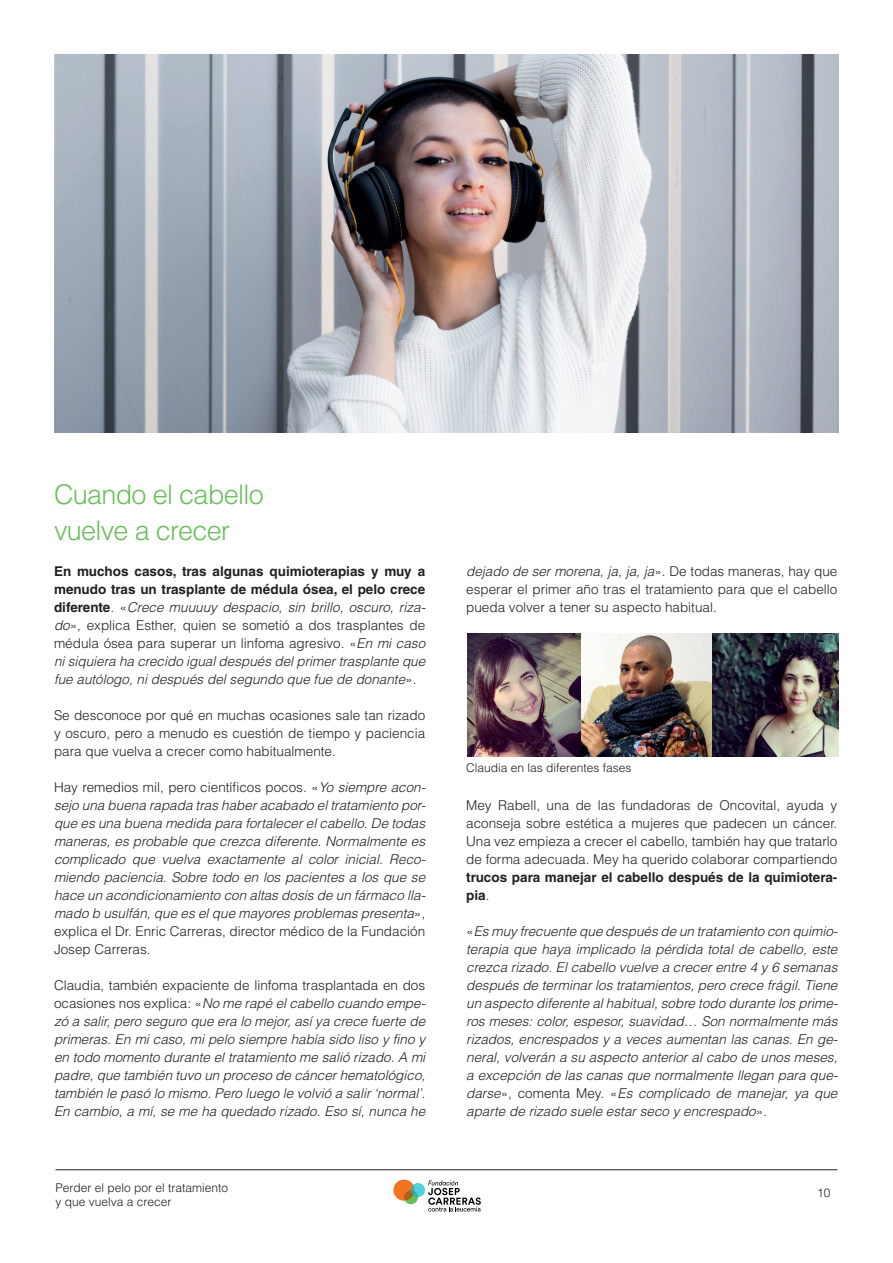
<style>
.page{position:relative;width:893px;height:1263px;background:#fff}
.page>*{position:absolute;margin:0;border:0;box-sizing:border-box;transform-origin:0 0}
.t1{font:300 27px/36px "Helvetica LT Std";letter-spacing:-.025em;color:#69be5c}
.t2{font:italic 300 13.5px/18px "Helvetica LT Std";color:#231f20;text-align:justify}
.t3{font:300 13.5px/18px "Helvetica LT Std";color:#231f20;text-align:justify}
.t4{font:700 13.5px/18px "Helvetica LT Std";color:#231f20}
.t5{font:300 12px/14.4px "Helvetica LT Std";color:#231f20}
.s1{font-weight:700;font-style:normal}
.s2{font-style:normal}
.s3{font-style:italic}
.s4{font-weight:300}
</style>
<div class="page">
<hr style="left:56px;top:1169px;width:781px;height:1px;background:#231f20">
<svg style="left:428px;top:1180px;width:53px;height:31px"></svg>
<svg style="left:393px;top:1179px;width:25px;height:25px"></svg>
<svg style="left:411px;top:1183px;width:14px;height:14px"></svg>
<img style="left:54px;top:54px;width:785px;height:378px">
<img style="left:468px;top:634px;width:371px;height:122px">
<h1 class="t1" style="left:54px;top:476px;width:211px">Cuando el cabello vuelve a crecer</h1>
<p class="t2" style="left:54px;top:562px;width:373px"><span class="s1">En muchos casos, tras algunas quimioterapias y muy a menudo tras un trasplante de médula ósea, el pelo crece diferente</span><span class="s2">. «</span>Crece muuuuy despacio, sin brillo, oscuro, riza&shy;do<span class="s2">», explica Esther, quien se sometió a dos trasplantes de médula ósea para superar un linfoma agresivo. «</span>En mi caso ni siquiera ha crecido igual después del primer trasplante que fue autólogo, ni después del segundo que fue de donante<span class="s2">».</span></p>
<p class="t3" style="left:54px;top:706px;width:373px">Se desconoce por qué en muchas ocasiones sale tan rizado y oscuro, pero a menudo es cuestión de tiempo y paciencia para que vuelva a crecer como habitualmente.</p>
<p class="t2" style="left:54px;top:778px;width:373px"><span class="s2">Hay remedios mil, pero científicos pocos. «</span>Yo siempre acon&shy;sejo una buena rapada tras haber acabado el tratamiento por&shy;que es una buena medida para fortalecer el cabello. De todas maneras, es probable que crezca diferente. Normalmente es complicado que vuelva exactamente al color inicial. Reco&shy;miendo paciencia. Sobre todo en los pacientes a los que se hace un acondicionamiento con altas dosis de un fármaco lla&shy;mado b usulfán, que es el que mayores problemas presenta<span class="s2">», explica el Dr. Enric Carreras, director médico de la Fundación Josep Carreras.</span></p>
<p class="t2" style="left:54px;top:976px;width:373px"><span class="s2">Claudia, también expaciente de linfoma trasplantada en dos ocasiones nos explica: «</span>No me rapé el cabello cuando empe&shy;zó a salir, pero seguro que era lo mejor, así ya crece fuerte de primeras. En mi caso, mi pelo siempre había sido liso y fino y en todo momento durante el tratamiento me salió rizado. A mi padre, que también tuvo un proceso de cáncer hematológico, también le pasó lo mismo. Pero luego le volvió a salir ‘normal’.<br>En cambio, a mí, se me ha quedado rizado. Eso sí, nunca he</p>
<p class="t3" style="left:466px;top:562px;width:373px"><span class="s3">dejado de ser morena, ja, ja, ja</span>». De todas maneras, hay que esperar el primer año tras el tratamiento para que el cabello pueda volver a tener su aspecto habitual.</p>
<p class="t5" style="left:466px;top:760px;width:167px">Claudia en las diferentes fases</p>
<p class="t3" style="left:466px;top:796px;width:373px">Mey Rabell, una de las fundadoras de Oncovital, ayuda y aconseja sobre estética a mujeres que padecen un cáncer.<br>Una vez empieza a crecer el cabello, también hay que tratarlo de forma adecuada. Mey ha querido colaborar compartiendo</p>
<p class="t4" style="left:466px;top:868px;width:373px">trucos para manejar el cabello después de la quimiotera&shy;pia<span class="s4">.</span></p>
<p class="t2" style="left:466px;top:922px;width:373px"><span class="s2">«</span>Es muy frecuente que después de un tratamiento con quimio&shy;terapia que haya implicado la pérdida total de cabello, este crezca rizado. El cabello vuelve a crecer entre 4 y 6 semanas después de terminar los tratamientos, pero crece frágil. Tiene un aspecto diferente al habitual, sobre todo durante los prime&shy;ros meses: color, espesor, suavidad… Son normalmente más rizados, encrespados y a veces aumentan las canas. En ge&shy;neral, volverán a su aspecto anterior al cabo de unos meses, a excepción de las canas que normalmente llegan para que&shy;darse<span class="s2">», comenta Mey. «</span>Es complicado de manejar, ya que aparte de rizado suele estar seco y encrespado<span class="s2">».</span></p>
<p class="t5" style="left:56px;top:1180px;width:174px">Perder el pelo por el tratamiento y que vuelva a crecer</p>
<p class="t5" style="left:817px;top:1186px;width:15px">10</p>
</div>
